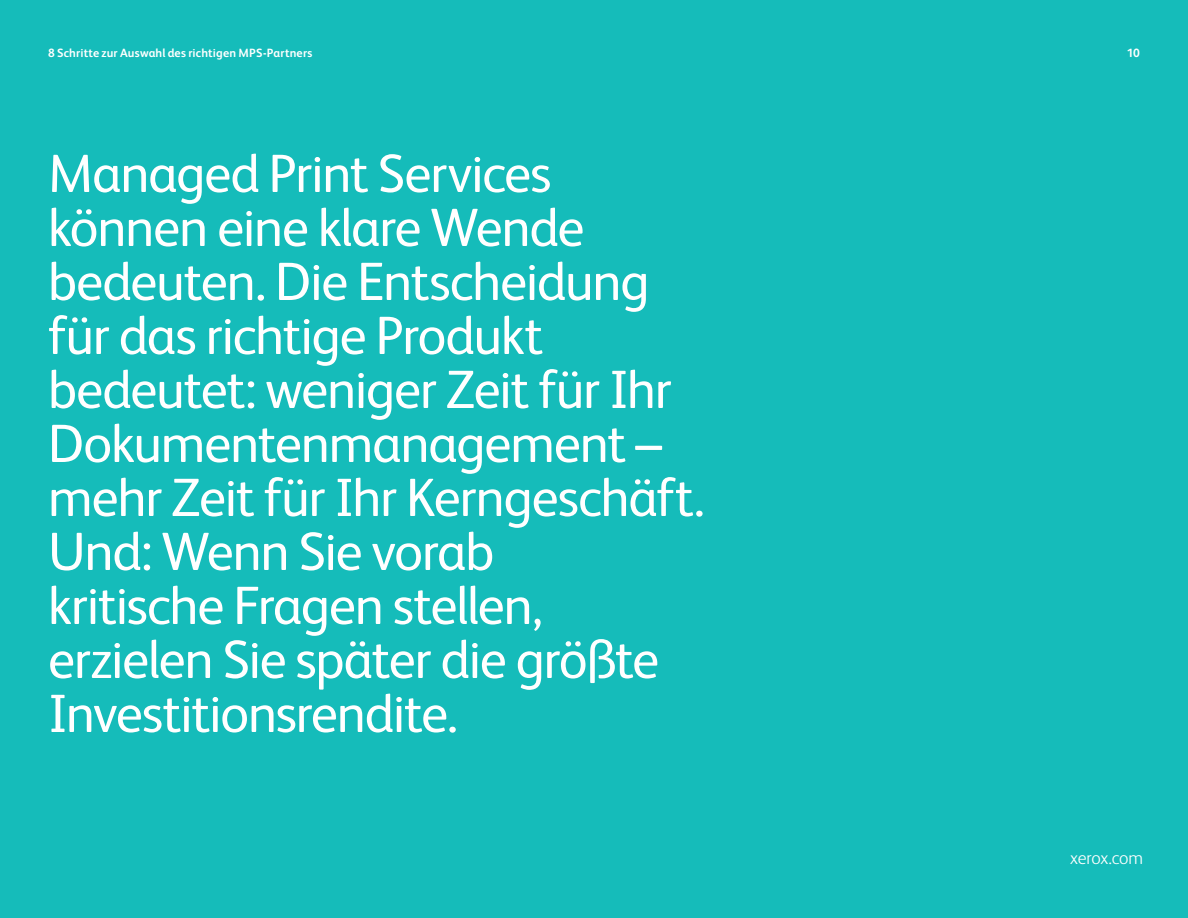
<style>
.page{position:relative;width:1188px;height:918px;background:#15bcba}
.page>*{position:absolute;margin:0;border:0;box-sizing:border-box;transform-origin:0 0}
.t1{font:54px/54px "Xerox Sans";letter-spacing:-.02em;color:#fff}
.t2{font:300 18px "Xerox Sans";letter-spacing:-.015em;color:#fff}
.t3{font:700 12px "Xerox Sans";letter-spacing:.01em;color:#fff}
</style>
<div class="page">
<p class="t3" style="left:48px;top:45px;width:266px">8 Schritte zur Auswahl des richtigen MPS-Partners</p>
<p class="t3" style="left:1127px;top:45px;width:15px">10</p>
<p class="t1" style="left:48px;top:144px;width:658px">Managed Print Services können eine klare Wende bedeuten. Die Entscheidung für das richtige Produkt bedeutet: weniger Zeit für Ihr<br>Dokumentenmanagement – mehr Zeit für Ihr Kerngeschäft.<br>Und: Wenn Sie vorab<br>kritische Fragen stellen, erzielen Sie später die größte<br>Investitionsrendite.</p>
<p class="t2" style="left:1070px;top:846px;width:75px">xerox.com</p>
</div>
